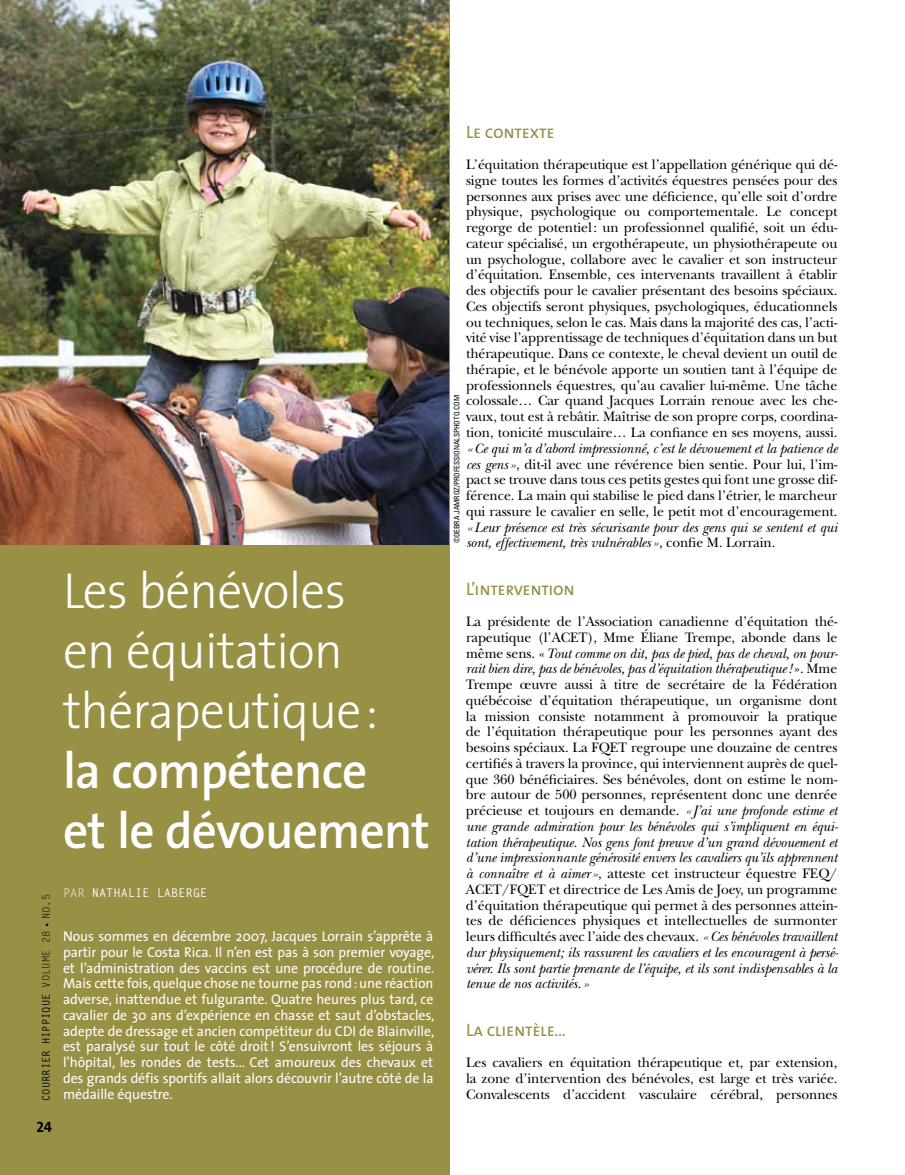
<style>
.page{position:relative;width:905px;height:1175px;background:#fff}
.page>*{position:absolute;margin:0;border:0;box-sizing:border-box;transform-origin:0 0}
.t1{font:300 51px/60px "The Sans";letter-spacing:-.015em;color:#fff}
.t2{font:600 51px/60px "The Sans";letter-spacing:-.015em;color:#fff}
.t3{font:18px "The Sans Caps";letter-spacing:-.015em;color:#979045}
.t4{font:15px "The Sans Bold Caps";color:#000}
.t5{font:14.25px/15.8px "New Baskerville";letter-spacing:-.005em;color:#000;text-align:justify}
.t6{font:14.25px/15.8px "The Sans";letter-spacing:-.005em;color:#fff;text-align:justify}
.t7{font:italic 14.25px/15.8px "New Baskerville";letter-spacing:-.005em;color:#000}
.t8{font:700 12px "Letter Gothic Std";color:#fff}
.t9{font:700 10.5px "Letter Gothic Std";color:#000}
.t10{font:condensed 7.5px "Univers";letter-spacing:-.005em;color:#000}
.s1{font-weight:400}
.s2{font-style:italic}
.s3{font-style:normal}
</style>
<div class="page">
<div style="left:0;top:0;width:450px;height:1174px;background:#979045"></div>
<img style="left:0;top:0;width:448px;height:544px">
<p class="t9" style="left:40px;top:1101px;width:208px;rotate:-90deg">COURRIER H IPPIQUE <span class="s1">Volume 28 • no.5</span></p>
<p class="t4" style="left:36px;top:1114px;width:17px">24</p>
<h1 class="t1" style="left:63px;top:559px;width:316px">Les bénévoles en équitation thérapeutique:</h1>
<h1 class="t2" style="left:63px;top:739px;width:368px">la compétence<br>et le dévouement</h1>
<p class="t8" style="left:63px;top:885px;width:145px"><span class="s1">Par</span> NATHALIE LABERGE</p>
<p class="t6" style="left:63px;top:928px;width:373px">Nous sommes en décembre 2007, Jacques Lorrain s’apprête à partir pour le Costa Rica. Il n’en est pas à son premier voyage, et l’administration des vaccins est une procédure de routine.<br>Mais cette fois, quelque chose ne tourne pas rond: une réaction adverse, inattendue et fulgurante. Quatre heures plus tard, ce cavalier de 30 ans d’expérience en chasse et saut d’obstacles, adepte de dressage et ancien compétiteur du CDI de Blainville, est paralysé sur tout le côté droit! S’ensuivront les séjours à l’hôpital, les rondes de tests... Cet amoureux des chevaux et des grands défis sportifs allait alors découvrir l’autre côté de la médaille équestre.</p>
<p class="t3" style="left:466px;top:117px;width:90px">Le contexte</p>
<p class="t5" style="left:466px;top:157px;width:373px">L’équitation thérapeutique est l’appellation générique qui dé&shy;signe toutes les formes d’activités équestres pensées pour des personnes aux prises avec une déficience, qu’elle soit d’ordre physique, psychologique ou comportementale. Le concept regorge de potentiel: un professionnel qualifié, soit un édu&shy;cateur spécialisé, un ergothérapeute, un physiothérapeute ou un psychologue, collabore avec le cavalier et son instructeur d’équitation. Ensemble, ces intervenants travaillent à établir des objectifs pour le cavalier présentant des besoins spéciaux.<br>Ces objectifs seront physiques, psychologiques, éducationnels ou techniques, selon le cas. Mais dans la majorité des cas, l’acti&shy;vité vise l’apprentissage de techniques d’équitation dans un but thérapeutique. Dans ce contexte, le cheval devient un outil de thérapie, et le bénévole apporte un soutien tant à l’équipe de professionnels équestres, qu’au cavalier lui-même. Une tâche colossale… Car quand Jacques Lorrain renoue avec les che&shy;vaux, tout est à rebâtir. Maîtrise de son propre corps, coordina&shy;tion, tonicité musculaire… La confiance en ses moyens, aussi.</p>
<p class="t5" style="left:466px;top:440px;width:373px"><span class="s2">« Ce qui m’a d’abord impressionné, c’est le dévouement et la patience de ces gens »</span>, dit-il avec une révérence bien sentie. Pour lui, l’im&shy;pact se trouve dans tous ces petits gestes qui font une grosse dif&shy;férence. La main qui stabilise le pied dans l’étrier, le marcheur qui rassure le cavalier en selle, le petit mot d’encouragement.</p>
<p class="t7" style="left:466px;top:519px;width:373px">« Leur présence est très sécurisante pour des gens qui se sentent et qui sont, effectivement, très vulnérables »<span class="s3">, confie M. Lorrain.</span></p>
<p class="t3" style="left:466px;top:573px;width:110px">L’intervention</p>
<p class="t5" style="left:466px;top:613px;width:374px">La présidente de l’Association canadienne d’équitation thé&shy;rapeutique (l’ACET), Mme Éliane Trempe, abonde dans le même sens. « <span class="s2">Tout comme on dit, pas de pied, pas de cheval, on pour&shy;rait bien dire, pas de bénévoles, pas d’équitation thérapeutique !</span> ». Mme Trempe œuvre aussi à titre de secrétaire de la Fédération québécoise d’équitation thérapeutique, un organisme dont la mission consiste notamment à promouvoir la pratique de l’équitation thérapeutique pour les personnes ayant des besoins spéciaux. La FQET regroupe une douzaine de centres certifiés à travers la province, qui interviennent auprès de quel&shy;que 360 bénéficiaires. Ses bénévoles, dont on estime le nom&shy;bre autour de 500 personnes, représentent donc une denrée précieuse et toujours en demande. <span class="s2">« J’ai une profonde estime et une grande admiration pour les bénévoles qui s’impliquent en équi&shy;tation thérapeutique. Nos gens font preuve d’un grand dévouement et d’une impressionnante générosité envers les cavaliers qu’ils apprennent à connaître et à aimer »</span>, atteste cet instructeur équestre FEQ/ ACET/FQET et directrice de Les Amis de Joey, un programme d’équitation thérapeutique qui permet à des personnes attein&shy;tes de déficiences physiques et intellectuelles de surmonter leurs difficultés avec l’aide des chevaux. <span class="s2">« Ces bénévoles travaillent dur physiquement; ils rassurent les cavaliers et les encouragent à persé&shy;vérer. Ils sont partie prenante de l’équipe, et ils sont indispensables à la tenue de nos activités. »</span></p>
<p class="t3" style="left:466px;top:1014px;width:102px">La clientèle…</p>
<p class="t5" style="left:466px;top:1054px;width:373px">Les cavaliers en équitation thérapeutique et, par extension, la zone d’intervention des bénévoles, est large et très variée.<br>Convalescents d’accident vasculaire cérébral, personnes</p>
<p class="t10" style="left:452px;top:543px;width:150px;rotate:-90deg">©Debra Jamroz/professionalsphoto.com</p>
</div>
